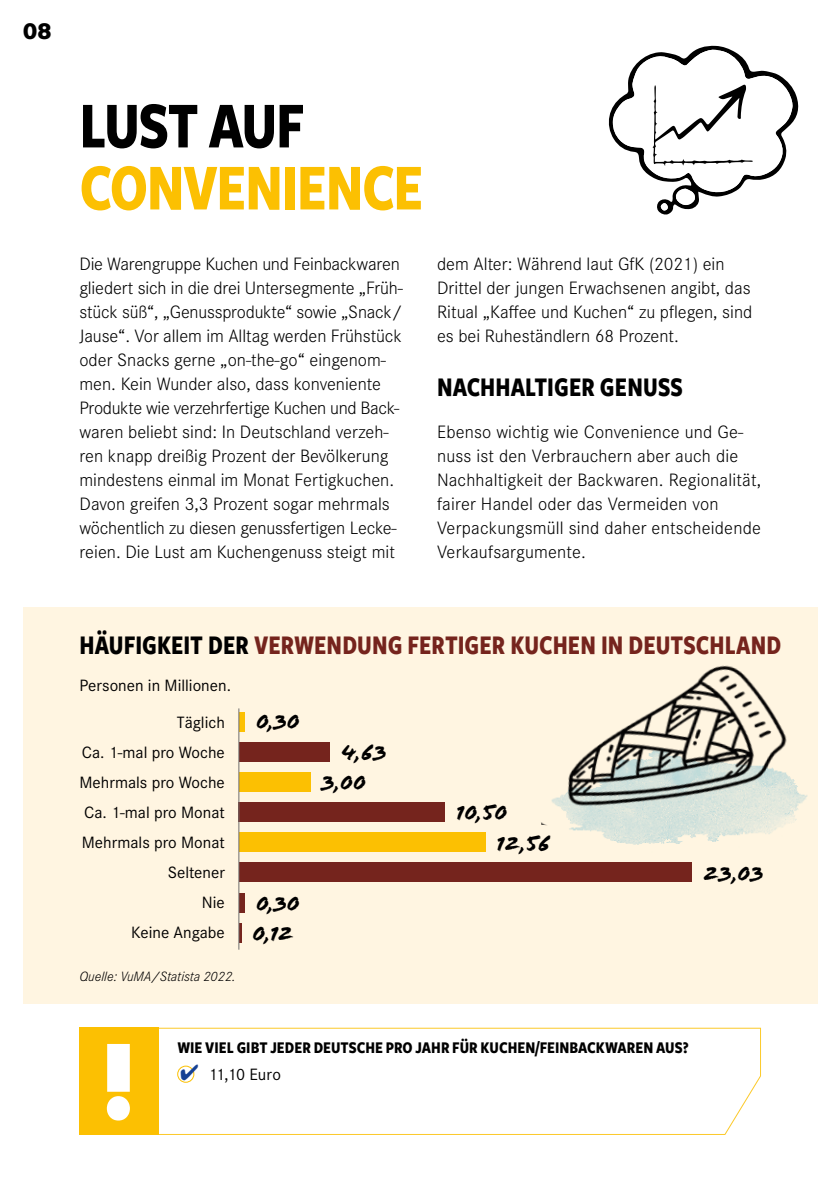
<style>
.page{position:relative;width:840px;height:1191px;background:#fff}
.page>*{position:absolute;margin:0;border:0;box-sizing:border-box;transform-origin:0 0}
.t1{font:700 68px "Freight Sans Cnd Pro";letter-spacing:-.025em;color:#fcc002;scale:.9 1}
.t2{font:700 68px "Freight Sans Cnd Pro";letter-spacing:-.03em;color:#000;scale:.9 1}
.t3{font:700 28px "Freight Sans Cnd Pro";letter-spacing:.005em;color:#75241d;scale:.9 1}
.t4{font:700 28px "Freight Sans Cnd Pro";letter-spacing:.005em;color:#000;scale:.9 1}
.t5{font:800 24px "Corporate S Pro";color:#000}
.t6{font:22px/30.2px "Flood Std";color:#000}
.t7{font:300 18.6px/24px "Corporate S Pro";color:#000}
.t8{font:17px/30px "Corporate S Pro";color:#000;text-align:right}
.t9{font:700 17px "Freight Sans Cnd Pro";color:#000;scale:.95 1}
.t10{font:italic 300 14px "Corporate S Pro";color:#000}
.s1{color:#000}
.s2{color:#164194}
</style>
<div class="page">
<svg style="left:159px;top:1027px;width:602px;height:108px"></svg>
<div style="left:79px;top:1027px;width:80px;height:108px;background:#fcc002"></div>
<div style="left:178px;top:1066px;width:16px;height:16px;background:#fff;border-radius:50%"></div>
<div style="left:177px;top:1065px;width:17px;height:17px;border:1px solid #fcc002;border-radius:50%"></div>
<svg style="left:107px;top:1044px;width:23px;height:76px"></svg>
<svg style="left:608px;top:45px;width:191px;height:170px"></svg>
<div style="left:23px;top:607px;width:793px;height:396px;background:#fff5e1"></div>
<img style="left:604px;top:837px;width:115px;height:30px">
<img style="left:541px;top:654px;width:277px;height:183px">
<div style="left:239px;top:712px;width:5px;height:19px;background:#fcc002"></div>
<div style="left:239px;top:742px;width:90px;height:19px;background:#75241d"></div>
<div style="left:239px;top:772px;width:71px;height:19px;background:#fcc002"></div>
<div style="left:239px;top:802px;width:205px;height:19px;background:#75241d"></div>
<div style="left:239px;top:832px;width:246px;height:19px;background:#fcc002"></div>
<div style="left:239px;top:862px;width:452px;height:19px;background:#75241d"></div>
<div style="left:239px;top:892px;width:5px;height:20px;background:#75241d"></div>
<hr style="left:239px;top:923px;width:2px;height:20px;background:#75241d">
<hr style="left:238px;top:708px;width:1px;height:241px;background:#706f6f">
<p class="t5" style="left:23px;top:11px;width:31px">08</p>
<h1 class="t2" style="left:79px;top:79px;width:252px">LUST AUF</h1>
<h1 class="t1" style="left:79px;top:141px;width:383px">CONVENIENCE</h1>
<p class="t7" style="left:79px;top:251px;width:325px">Die Warengruppe Kuchen und Feinbackwaren gliedert sich in die drei Untersegmente „Früh&shy;stück süß“, „Genussprodukte“ sowie „Snack/ Jause“. Vor allem im Alltag werden Frühstück oder Snacks gerne „on-the-go“ eingenom&shy;men. Kein Wunder also, dass konveniente Produkte wie verzehrfertige Kuchen und Back&shy;waren beliebt sind: In Deutschland verzeh&shy;ren knapp dreißig Prozent der Bevölkerung mindestens einmal im Monat Fertigkuchen.<br>Davon greifen 3,3 Prozent sogar mehrmals wöchentlich zu diesen genussfertigen Lecke&shy;reien. Die Lust am Kuchengenuss steigt mit</p>
<p class="t7" style="left:437px;top:251px;width:317px">dem Alter: Während laut GfK (2021) ein Drittel der jungen Erwachsenen angibt, das Ritual „Kaffee und Kuchen“ zu pflegen, sind es bei Ruheständlern 68 Prozent.</p>
<h2 class="t4" style="left:437px;top:368px;width:275px">NACHHALTIGER GENUSS</h2>
<p class="t7" style="left:437px;top:419px;width:325px">Ebenso wichtig wie Convenience und Ge&shy;nuss ist den Verbrauchern aber auch die Nachhaltigkeit der Backwaren. Regionalität, fairer Handel oder das Vermeiden von Verpackungsmüll sind daher entscheidende Verkaufsargumente.</p>
<h2 class="t3" style="left:79px;top:626px;width:781px"><span class="s1">HÄUFIGKEIT DER</span> VERWENDUNG FERTIGER KUCHEN IN DEUTSCHLAND</h2>
<p class="t8" style="left:79px;top:669px;width:153px">Personen in Millionen.</p>
<p class="t8" style="left:79px;top:706px;width:147px">Täglich<br>Ca. 1-mal pro Woche<br>Mehrmals pro Woche<br>Ca. 1-mal pro Monat<br>Mehrmals pro Monat<br>Seltener<br>Nie<br>Keine Angabe</p>
<p class="t6" style="left:256px;top:707px;width:45px">0,30</p>
<p class="t6" style="left:252px;top:888px;width:49px">0,30<br>0,12</p>
<p class="t10" style="left:79px;top:966px;width:158px">Quelle: VuMA/Statista 2022.</p>
<p class="t6" style="left:321px;top:737px;width:67px;text-indent:20px">4,63<br>3,00</p>
<p class="t6" style="left:496px;top:798px;width:55px;text-indent:-40px">10,50<br>12,56</p>
<p class="t6" style="left:702px;top:858px;width:62px">23,03</p>
<p class="t9" style="left:177px;top:1035px;width:539px">WIE VIEL GIBT JEDER DEUTSCHE PRO JAHR FÜR KUCHEN/FEINBACKWAREN AUS?</p>
<p class="t8" style="left:180px;top:1058px;width:102px"><span class="s2">✔</span> 11,10 Euro</p>
</div>
